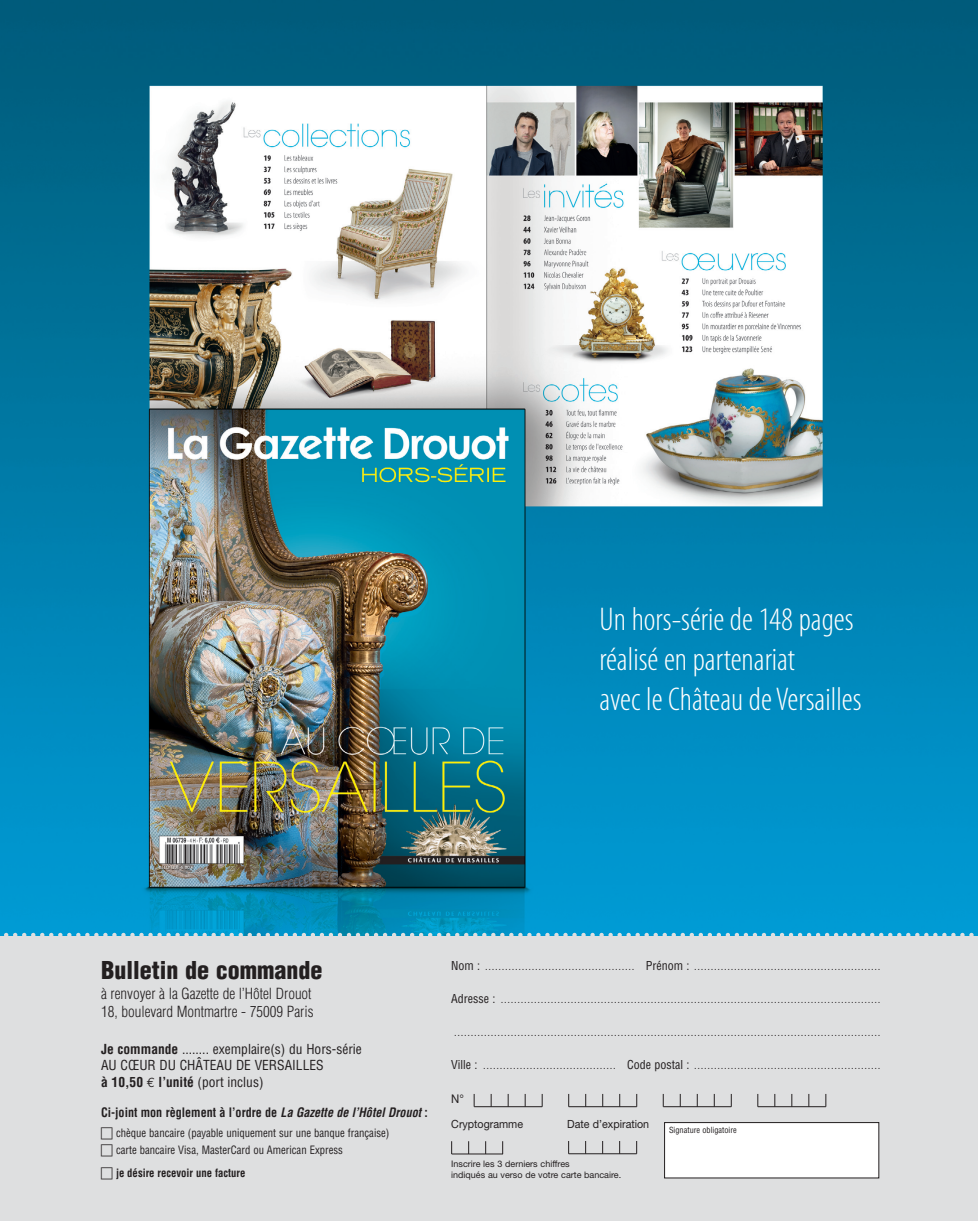
<style>
.page{position:relative;width:978px;height:1221px;background:#fff}
.page>*{position:absolute;margin:0;border:0;box-sizing:border-box;transform-origin:0 0}
.t1{font:300 condensed 33px/39.6px "Myriad Pro";color:#fff}
.t2{font:900 condensed 24px "Helvetica";color:#231f20}
.t3{font:300 condensed 15px/18px "Helvetica";color:#231f20}
.t4{font:condensed 13.5px/16.2px "Helvetica";color:#231f20}
.t5{font:700 condensed 12.75px "Helvetica";color:#231f20;scale:.95 1}
.t6{font:300 12px "Helvetica";color:#231f20}
.t7{font:12px "Helvetica Neue";color:#231f20;scale:.95 1}
.t8{font:condensed 11.25px "Helvetica LT Std";color:#231f20;scale:.95 1}
.t9{font:condensed 11.25px "Helvetica";color:#231f20;scale:.95 1}
.t10{font:11.25px "Helvetica Neue";color:#231f20;scale:.95 1}
.t11{font:700 condensed 11.25px "Helvetica LT Std";color:#231f20;scale:.95 1}
.t12{font:9px/10.8px "Helvetica Neue";color:#231f20}
.t13{font:condensed 8.25px "Helvetica";color:#231f20}
.s1{font-weight:400;font-stretch:condensed}
.s2{font-weight:700}
.s3{font-family:"Euro Mono";font-stretch:normal}
.s4{font-style:italic}
.s5{font-family:"Helvetica"}
</style>
<div class="page">
<img style="left:0;top:0;width:978px;height:932px">
<div style="left:0;top:936px;width:978px;height:284px;background:#dedfe0"></div>
<div style="left:665px;top:1122px;width:214px;height:55px;background:#fff"></div>
<div style="left:664px;top:1122px;width:215px;height:56px;border:1px solid #231f20"></div>
<svg style="left:474px;top:1094px;width:1px;height:12px"></svg>
<svg style="left:491px;top:1094px;width:1px;height:12px"></svg>
<svg style="left:508px;top:1094px;width:1px;height:12px"></svg>
<svg style="left:525px;top:1094px;width:1px;height:12px"></svg>
<svg style="left:542px;top:1094px;width:1px;height:12px"></svg>
<svg style="left:568px;top:1094px;width:1px;height:12px"></svg>
<svg style="left:585px;top:1094px;width:1px;height:12px"></svg>
<svg style="left:602px;top:1094px;width:1px;height:12px"></svg>
<svg style="left:619px;top:1094px;width:1px;height:12px"></svg>
<svg style="left:636px;top:1094px;width:1px;height:12px"></svg>
<svg style="left:663px;top:1094px;width:1px;height:12px"></svg>
<svg style="left:680px;top:1094px;width:1px;height:12px"></svg>
<svg style="left:697px;top:1094px;width:1px;height:12px"></svg>
<svg style="left:714px;top:1094px;width:1px;height:12px"></svg>
<svg style="left:731px;top:1094px;width:1px;height:12px"></svg>
<svg style="left:757px;top:1094px;width:1px;height:12px"></svg>
<svg style="left:774px;top:1094px;width:1px;height:12px"></svg>
<svg style="left:791px;top:1094px;width:1px;height:12px"></svg>
<svg style="left:808px;top:1094px;width:1px;height:12px"></svg>
<svg style="left:825px;top:1094px;width:1px;height:12px"></svg>
<hr style="left:474px;top:1106px;width:68px;height:1px;background:#231f20">
<svg style="left:451px;top:1141px;width:1px;height:12px"></svg>
<svg style="left:468px;top:1141px;width:1px;height:12px"></svg>
<svg style="left:485px;top:1141px;width:1px;height:12px"></svg>
<svg style="left:502px;top:1141px;width:1px;height:12px"></svg>
<hr style="left:452px;top:1153px;width:51px;height:1px;background:#231f20">
<hr style="left:569px;top:1106px;width:68px;height:1px;background:#231f20">
<hr style="left:663px;top:1106px;width:68px;height:1px;background:#231f20">
<hr style="left:758px;top:1106px;width:68px;height:1px;background:#231f20">
<svg style="left:568px;top:1141px;width:1px;height:12px"></svg>
<svg style="left:585px;top:1141px;width:1px;height:12px"></svg>
<svg style="left:602px;top:1141px;width:1px;height:12px"></svg>
<svg style="left:619px;top:1141px;width:1px;height:12px"></svg>
<svg style="left:636px;top:1141px;width:1px;height:12px"></svg>
<hr style="left:569px;top:1153px;width:68px;height:1px;background:#231f20">
<svg style="left:0;top:932px;width:978px;height:4px;background:#46afd4"></svg>
<h1 class="t1" style="left:600px;top:602px;width:264px">Un hors-série de 148 pages réalisé en partenariat<br>avec le Château de Versailles</h1>
<p class="t6" style="left:451px;top:960px;width:431px"><span class="s1">Nom :</span> ............................................. <span class="s1">Prénom :</span> ........................................................</p>
<p class="t6" style="left:451px;top:993px;width:431px"><span class="s1">Adresse :</span> ..................................................................................................................</p>
<p class="t6" style="left:454px;top:1026px;width:429px">................................................................................................................................</p>
<p class="t6" style="left:451px;top:1059px;width:431px"><span class="s1">Ville :</span> ........................................ <span class="s1">Code postal :</span> ........................................................</p>
<p class="t7" style="left:451px;top:1094px;width:15px">N°</p>
<p class="t10" style="left:451px;top:1120px;width:77px">Cryptogramme</p>
<p class="t10" style="left:567px;top:1120px;width:88px">Date d’expiration</p>
<p class="t13" style="left:669px;top:1126px;width:69px">Signature obligatoire</p>
<h2 class="t2" style="left:101px;top:960px;width:223px">Bulletin de commande</h2>
<p class="t3" style="left:101px;top:985px;width:214px">à renvoyer à la Gazette de l’Hôtel Drouot<br>18, boulevard Montmartre - 75009 Paris</p>
<p class="t4" style="left:101px;top:1042px;width:262px"><span class="s2">Je commande</span> ........ exemplaire(s) du Hors-série<br>AU CŒUR DU CHÂTEAU DE VERSAILLES<br><span class="s2">à 10,50</span> <span class="s3">€</span> <span class="s2">l’unité</span> (port inclus)</p>
<p class="t5" style="left:101px;top:1107px;width:345px">Ci-joint mon règlement à l’ordre de <span class="s4">La Gazette de l’Hôtel Drouot</span>:</p>
<p class="t8" style="left:116px;top:1126px;width:289px"><span class="s5">chèque bancaire</span> (payable uniquement sur une banque française)</p>
<p class="t9" style="left:116px;top:1145px;width:240px">carte bancaire Visa, MasterCard ou American Express</p>
<p class="t11" style="left:116px;top:1165px;width:138px">je désire recevoir une facture</p>
<p class="t12" style="left:451px;top:1159px;width:172px">Inscrire les 3 derniers chiffres<br>indiqués au verso de votre carte bancaire.</p>
</div>
